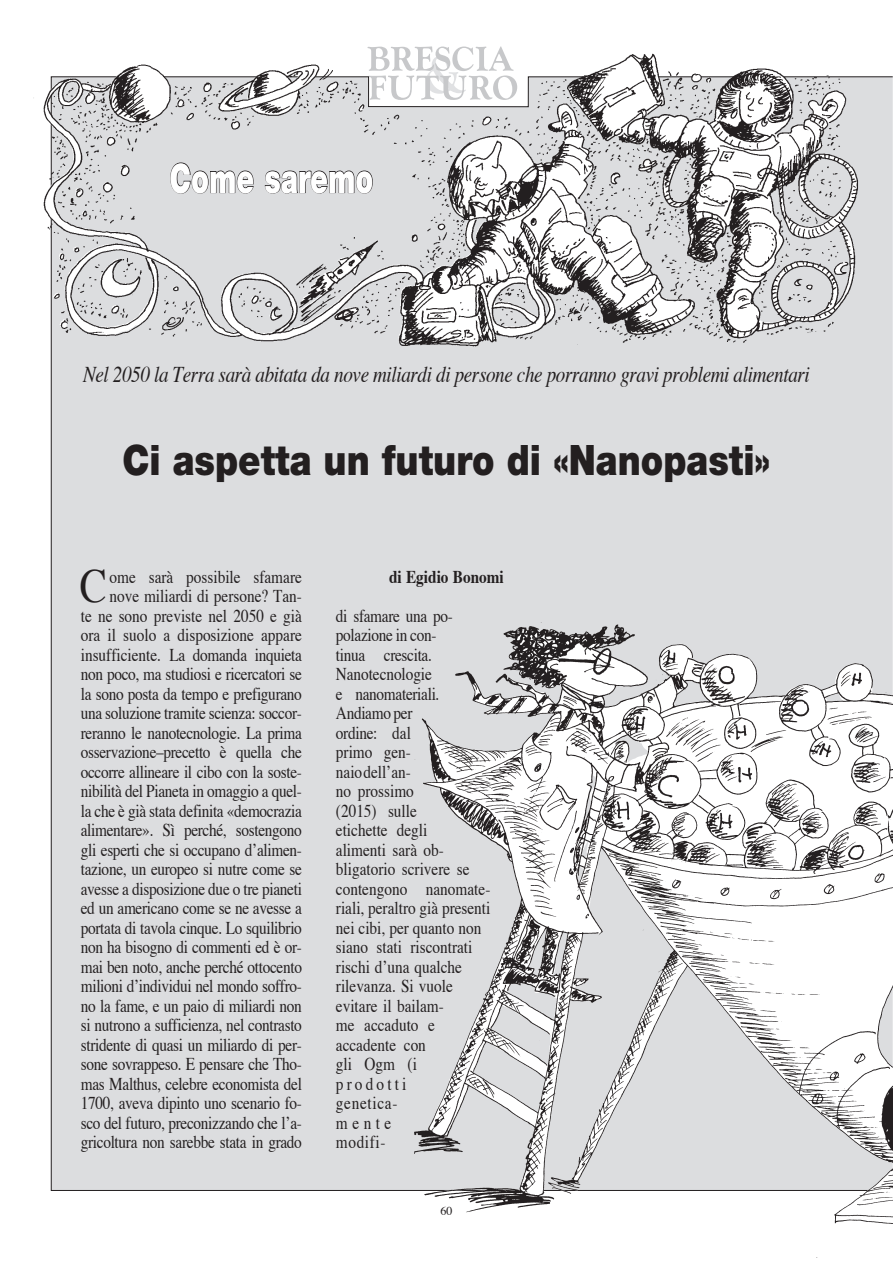
<style>
.page{position:relative;width:893px;height:1263px;background:#fff}
.page>*{position:absolute;margin:0;border:0;box-sizing:border-box;transform-origin:0 0}
.t1{font:47.4px "Times";color:#231f20;scale:.85 1}
.t2{font:900 42px "Helvetica Neue LT Std";color:#231f20;scale:.85 1}
.Normale{font:900 40.5px "Helvetica Neue LT Std";color:#fff;scale:.7 1}
.t3{font:italic 22.5px "Times";letter-spacing:-.02em;color:#231f20;scale:.85 1}
.t4{font:18px/19.5px "Times";letter-spacing:-.02em;color:#231f20;text-align:right;scale:.85 1}
.t5{font:18px/19.5px "Times";color:#231f20;scale:.85 1}
.Normale-2{font:700 18px "Times";color:#231f20;scale:.85 1}
.Normale-3{font:12px "Times";color:#231f20}
.s1{font-family:"Times Roman SC"}
</style>
<div class="page">
<svg style="left:367px;top:46px;width:135px;height:2px"></svg>
<div style="left:51px;top:76px;width:842px;height:1115px;background:#dcdddf"></div>
<img style="left:33px;top:48px;width:829px;height:302px">
<img style="left:404px;top:573px;width:489px;height:685px">
<p class="Normale" style="left:170px;top:154px;width:292px">Come saremo</p>
<p class="t3" style="left:83px;top:361px;width:856px">Nel 2050 la Terra sarà abitata da nove miliardi di persone che porranno gravi problemi alimentari</p>
<p class="t2" style="left:123px;top:435px;width:764px">Ci aspetta un futuro di «Nanopasti»</p>
<p class="t1" style="left:80px;top:556px;width:33px">C</p>
<p class="t4" style="left:81px;top:568px;width:262px">ome sarà possibile sfamare nove miliardi di persone? Tan-<br>te ne sono previste nel 2050 e già ora il suolo a disposizione appare insufficiente. La domanda inquieta non poco, ma studiosi e ricercatori se la sono posta da tempo e prefigurano una soluzione tramite scienza: soccor&shy;reranno le nanotecnologie. La prima osservazione<span class="s1">–</span>precetto è quella che occorre allineare il cibo con la soste&shy;nibilità del Pianeta in omaggio a quel&shy;la che è già stata definita «democrazia alimentare». Sì perché, sostengono gli esperti che si occupano d’alimen&shy;tazione, un europeo si nutre come se avesse a disposizione due o tre pianeti ed un americano come se ne avesse a portata di tavola cinque. Lo squilibrio non ha bisogno di commenti ed è or&shy;mai ben noto, anche perché ottocento milioni d’individui nel mondo soffro&shy;no la fame, e un paio di miliardi non si nutrono a sufficienza, nel contrasto stridente di quasi un miliardo di per&shy;sone sovrappeso. E pensare che Tho&shy;mas Malthus, celebre economista del 1700, aveva dipinto uno scenario fo&shy;sco del futuro, preconizzando che l’a&shy;gricoltura non sarebbe stata in grado</p>
<p class="Normale-2" style="left:389px;top:564px;width:136px">di Egidio Bonomi</p>
<p class="t5" style="left:336px;top:607px;width:183px">di sfamare una po&shy;polazione in con-<br>tinua crescita.<br>Nanotecnologie<br>e nanomateriali.<br>Andiamo per<br>ordine: dal<br>primo gen-<br>naio dell’an-<br>no prossimo<br>(2015) sulle<br>etichette degli<br>alimenti sarà ob&shy;bligatorio scrivere se contengono nanomate&shy;riali, peraltro già presenti nei cibi, per quanto non siano stati riscontrati rischi d’una qualche rilevanza. Si vuole evitare il bailam-<br>me accaduto e accadente con<br>gli Ogm (i prodotti<br>genetica-<br>mente<br>modifi-</p>
<p class="Normale-3" style="left:440px;top:1203px;width:13px">60</p>
</div>
